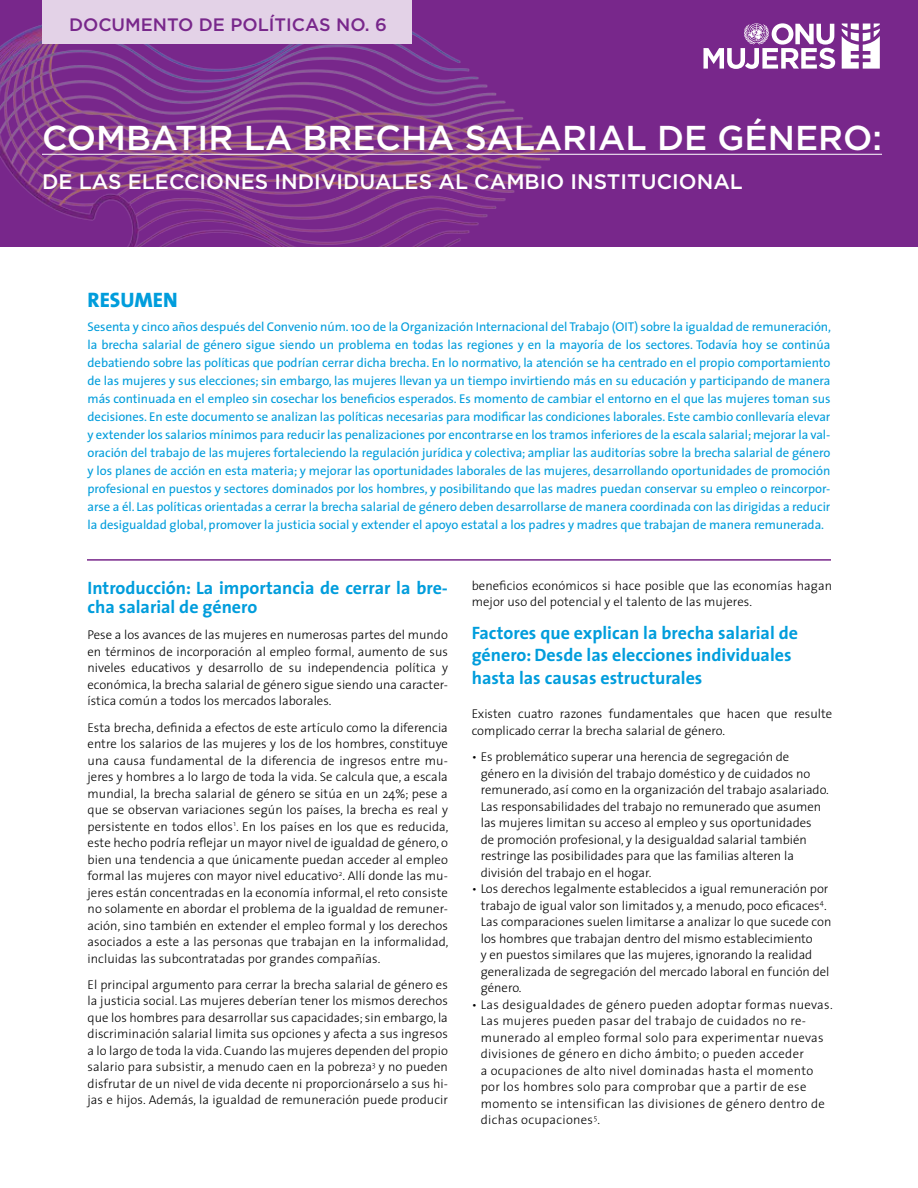
<style>
.page{position:relative;width:918px;height:1188px;background:#fff}
.page>*{position:absolute;margin:0;border:0;box-sizing:border-box;transform-origin:0 0}
.t1{font:500 34.5px "Gotham";color:#fff}
.t2{font:500 21px "Gotham";color:#fff}
.t3{font:800 21px "The Sans";color:#009ddc}
.t4{font:700 18px/22.5px "The Sans";color:#009ddc}
.t5{font:500 18px "Gotham";color:#78278b}
.t6{font:300 12.75px/16.5px "The Sans";color:#000}
.t7{font:12.75px/18px "The Sans";letter-spacing:-.005em;color:#009ddc;text-align:justify}
.t8{font:300 12.75px/16.5px "The Sans";letter-spacing:.025em;color:#000}
</style>
<div class="page">
<div style="left:0;top:0;width:918px;height:247px;background:#78278b"></div>
<hr style="left:87px;top:559px;width:744px;height:2px;background:#78278b">
<img style="left:0;top:24px;width:577px;height:223px">
<div style="left:42px;top:0;width:370px;height:43px;background:#e3d2e7"></div>
<hr style="left:42px;top:154px;width:840px;height:1px;background:#fff">
<svg style="left:704px;top:23px;width:131px;height:46px"></svg>
<svg style="left:842px;top:24px;width:38px;height:45px"></svg>
<h3 class="t5" style="left:69px;top:15px;width:320px">DOCUMENTO DE POLÍTICAS NO. 6</h3>
<h1 class="t1" style="left:42px;top:118px;width:842px">COMBATIR LA BRECHA SALARIAL DE GÉNERO:</h1>
<h2 class="t2" style="left:42px;top:169px;width:702px">DE LAS ELECCIONES INDIVIDUALES AL CAMBIO INSTITUCIONAL</h2>
<h2 class="t3" style="left:88px;top:282px;width:92px">RESUMEN</h2>
<p class="t7" style="left:88px;top:318px;width:745px">Sesenta y cinco años después del Convenio núm. 100 de la Organización Internacional del Trabajo (OIT) sobre la igualdad de remuneración, la brecha salarial de género sigue siendo un problema en todas las regiones y en la mayoría de los sectores. Todavía hoy se continúa debatiendo sobre las políticas que podrían cerrar dicha brecha. En lo normativo, la atención se ha centrado en el propio comportamiento de las mujeres y sus elecciones; sin embargo, las mujeres llevan ya un tiempo invirtiendo más en su educación y participando de manera más continuada en el empleo sin cosechar los beneficios esperados. Es momento de cambiar el entorno en el que las mujeres toman sus decisiones. En este documento se analizan las políticas necesarias para modificar las condiciones laborales. Este cambio conllevaría elevar y extender los salarios mínimos para reducir las penalizaciones por encontrarse en los tramos inferiores de la escala salarial; mejorar la val&shy;oración del trabajo de las mujeres fortaleciendo la regulación jurídica y colectiva; ampliar las auditorías sobre la brecha salarial de género y los planes de acción en esta materia; y mejorar las oportunidades laborales de las mujeres, desarrollando oportunidades de promoción profesional en puestos y sectores dominados por los hombres, y posibilitando que las madres puedan conservar su empleo o reincorpor&shy;arse a él. Las políticas orientadas a cerrar la brecha salarial de género deben desarrollarse de manera coordinada con las dirigidas a reducir la desigualdad global, promover la justicia social y extender el apoyo estatal a los padres y madres que trabajan de manera remunerada.</p>
<h3 class="t4" style="left:88px;top:577px;width:362px;line-height:19.5px">Introducción: La importancia de cerrar la bre&shy;cha salarial de género</h3>
<p class="t6" style="left:88px;top:626px;width:362px;text-align:justify">Pese a los avances de las mujeres en numerosas partes del mundo en términos de incorporación al empleo formal, aumento de sus niveles educativos y desarrollo de su independencia política y económica, la brecha salarial de género sigue siendo una caracter&shy;ística común a todos los mercados laborales.</p>
<p class="t6" style="left:88px;top:719px;width:362px;text-align:justify">Esta brecha, definida a efectos de este artículo como la diferencia entre los salarios de las mujeres y los de los hombres, constituye una causa fundamental de la diferencia de ingresos entre mu&shy;jeres y hombres a lo largo de toda la vida. Se calcula que, a escala mundial, la brecha salarial de género se sitúa en un 24%; pese a que se observan variaciones según los países, la brecha es real y persistente en todos ellos<sup>1</sup>. En los países en los que es reducida, este hecho podría reflejar un mayor nivel de igualdad de género, o bien una tendencia a que únicamente puedan acceder al empleo formal las mujeres con mayor nivel educativo<sup>2</sup>. Allí donde las mu&shy;jeres están concentradas en la economía informal, el reto consiste no solamente en abordar el problema de la igualdad de remuner&shy;ación, sino también en extender el empleo formal y los derechos asociados a este a las personas que trabajan en la informalidad, incluidas las subcontratadas por grandes compañías.</p>
<p class="t6" style="left:88px;top:976px;width:362px;text-align:justify">El principal argumento para cerrar la brecha salarial de género es la justicia social. Las mujeres deberían tener los mismos derechos que los hombres para desarrollar sus capacidades; sin embargo, la discriminación salarial limita sus opciones y afecta a sus ingresos a lo largo de toda la vida. Cuando las mujeres dependen del propio salario para subsistir, a menudo caen en la pobreza<sup>3</sup> y no pueden disfrutar de un nivel de vida decente ni proporcionárselo a sus hi&shy;jas e hijos. Además, la igualdad de remuneración puede producir</p>
<p class="t6" style="left:472px;top:577px;width:362px">beneficios económicos si hace posible que las economías hagan mejor uso del potencial y el talento de las mujeres.</p>
<h3 class="t4" style="left:472px;top:621px;width:328px">Factores que explican la brecha salarial de género: Desde las elecciones individuales hasta las causas estructurales</h3>
<p class="t6" style="left:472px;top:706px;width:362px">Existen cuatro razones fundamentales que hacen que resulte complicado cerrar la brecha salarial de género.</p>
<p class="t6" style="left:481px;top:748px;width:350px;text-indent:-9px">• Es problemático superar una herencia de segregación de género en la división del trabajo doméstico y de cuidados no remunerado, así como en la organización del trabajo asalariado.<br>Las responsabilidades del trabajo no remunerado que asumen las mujeres limitan su acceso al empleo y sus oportunidades<br>de promoción profesional, y la desigualdad salarial también restringe las posibilidades para que las familias alteren la división del trabajo en el hogar.</p>
<p class="t6" style="left:481px;top:880px;width:352px;text-indent:-9px">• Los derechos legalmente establecidos a igual remuneración por trabajo de igual valor son limitados y, a menudo, poco eficaces<sup>4</sup>.<br>Las comparaciones suelen limitarse a analizar lo que sucede con los hombres que trabajan dentro del mismo establecimiento<br>y en puestos similares que las mujeres, ignorando la realidad generalizada de segregación del mercado laboral en función del género.</p>
<p class="t8" style="left:481px;top:996px;width:353px;text-indent:-9px">• Las desigualdades de género pueden adoptar formas nuevas.<br>Las mujeres pueden pasar del trabajo de cuidados no re&shy;munerado al empleo formal solo para experimentar nuevas divisiones de género en dicho ámbito; o pueden acceder<br>a ocupaciones de alto nivel dominadas hasta el momento por los hombres solo para comprobar que a partir de ese momento se intensifican las divisiones de género dentro de dichas ocupaciones<sup>5</sup>.</p>
</div>
